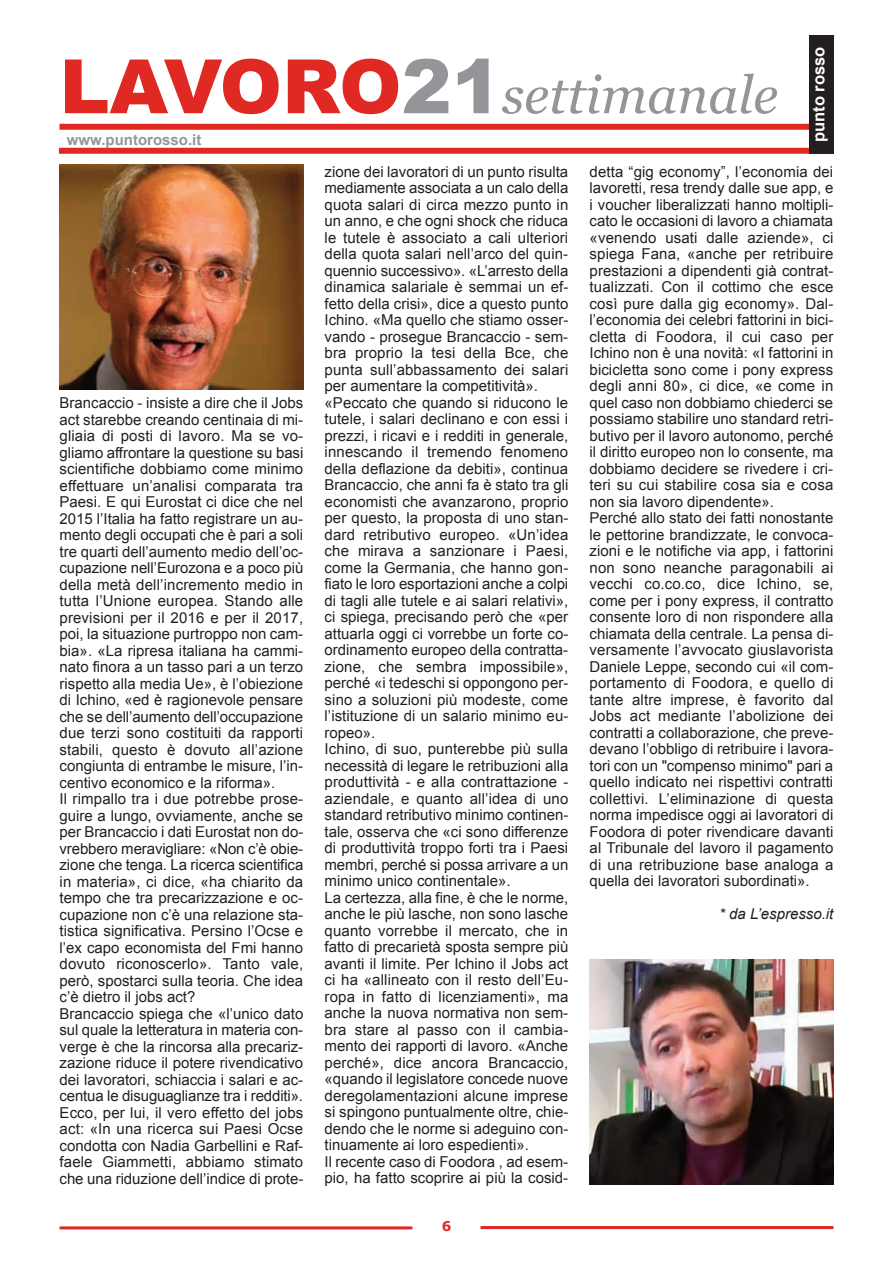
<style>
.page{position:relative;width:893px;height:1263px;background:#fff}
.page>*{position:absolute;margin:0;border:0;box-sizing:border-box;transform-origin:0 0}
.t1{font:italic 52.5px "Georgia";color:#939598}
.t2{font:700 16.5px "Arial";color:#fff}
.t3{font:15px/16.5px "Arial";color:#231f20}
.t4{font:700 15px "Arial";color:#939598}
.t5{font:italic 15px "Arial";color:#231f20}
.t6{font:700 13.5px "Verdana";color:#e12924}
.s1{font-family:"Arial";font-weight:900;font-style:normal;font-size:75px;color:#e12924}
.s2{font-family:"Arial";font-weight:900;font-style:normal;font-size:75px}
.s3{color:#fff}
</style>
<div class="page">
<hr style="left:60px;top:1226px;width:352px;height:3px;background:#e12924">
<hr style="left:480px;top:1226px;width:353px;height:3px;background:#e12924">
<div style="left:60px;top:124px;width:771px;height:6px;background:#e12924"></div>
<div style="left:59px;top:148px;width:774px;height:6px;background:#e12924"></div>
<div style="left:809px;top:35px;width:24px;height:119px;background:#231f20"></div>
<img style="left:60px;top:165px;width:243px;height:225px">
<img style="left:590px;top:960px;width:243px;height:225px">
<h1 class="t1" style="left:60px;top:65px;width:720px"><span class="s1">LAVORO</span><span class="s2">21</span>settimanale</h1>
<p class="t4" style="left:67px;top:131px;width:136px">www.puntorosso.it</p>
<p class="t2" style="left:809px;top:142px;width:97px;rotate:-90deg">punto rosso</p>
<p class="t3" style="left:60px;top:395px;width:245px">brancaccio - insiste a dire che il Jobs act starebbe creando centinaia di mi&shy;gliaia di posti di lavoro. ma se vo&shy;gliamo affrontare la questione su basi scientifiche dobbiamo come minimo effettuare un’analisi comparata tra paesi. e qui eurostat ci dice che nel 2015 l’italia ha fatto registrare un au&shy;mento degli occupati che è pari a soli tre quarti dell’aumento medio dell’oc&shy;cupazione nell’eurozona e a poco più della metà dell’incremento medio in tutta l’unione europea. stando alle previsioni per il 2016 e per il 2017, poi, la situazione purtroppo non cam&shy;bia». «La ripresa italiana ha cammi&shy;nato finora a un tasso pari a un terzo rispetto alla media ue», è l’obiezione di ichino, «ed è ragionevole pensare che se dell’aumento dell’occupazione due terzi sono costituiti da rapporti stabili, questo è dovuto all’azione congiunta di entrambe le misure, l’in&shy;centivo economico e la riforma».<br>il rimpallo tra i due potrebbe prose&shy;guire a lungo, ovviamente, anche se per brancaccio i dati eurostat non do&shy;vrebbero meravigliare: «non c’è obie&shy;zione che tenga. La ricerca scientifica in materia», ci dice, «ha chiarito da tempo che tra precarizzazione e oc&shy;cupazione non c’è una relazione sta&shy;tistica significativa. persino l’ocse e l’ex capo economista del Fmi hanno dovuto riconoscerlo». tanto vale, però, spostarci sulla teoria. che idea c’è dietro il jobs act?<br>brancaccio spiega che «l’unico dato sul quale la letteratura in materia con&shy;verge è che la rincorsa alla precariz&shy;zazione riduce il potere rivendicativo dei lavoratori, schiaccia i salari e ac&shy;centua le disuguaglianze tra i redditi». ecco, per lui, il vero effetto del jobs act: «in una ricerca sui paesi ocse condotta con nadia garbellini e raf&shy;faele giammetti, abbiamo stimato che una riduzione dell’indice di prote-</p>
<p class="t3" style="left:325px;top:163px;width:245px">zione dei lavoratori di un punto risulta mediamente associata a un calo della quota salari di circa mezzo punto in un anno, e che ogni shock che riduca le tutele è associato a cali ulteriori della quota salari nell’arco del quin&shy;quennio successivo». «L’arresto della dinamica salariale è semmai un ef&shy;fetto della crisi», dice a questo punto ichino. «ma quello che stiamo osser&shy;vando - prosegue brancaccio - sem&shy;bra proprio la tesi della bce, che punta sull’abbassamento dei salari per aumentare la competitività». «peccato che quando si riducono le tutele, i salari declinano e con essi i prezzi, i ricavi e i redditi in generale, innescando il tremendo fenomeno della deflazione da debiti», continua brancaccio, che anni fa è stato tra gli economisti che avanzarono, proprio per questo, la proposta di uno stan&shy;dard retributivo europeo. «un’idea che mirava a sanzionare i paesi, come la germania, che hanno gon&shy;fiato le loro esportazioni anche a colpi di tagli alle tutele e ai salari relativi», ci spiega, precisando però che «per attuarla oggi ci vorrebbe un forte co&shy;ordinamento europeo della contratta&shy;zione, che sembra impossibile», perché «i tedeschi si oppongono per&shy;sino a soluzioni più modeste, come l’istituzione di un salario minimo eu&shy;ropeo».<br>ichino, di suo, punterebbe più sulla necessità di legare le retribuzioni alla produttività - e alla contrattazione - aziendale, e quanto all’idea di uno standard retributivo minimo continen&shy;tale, osserva che «ci sono differenze di produttività troppo forti tra i paesi membri, perché si possa arrivare a un minimo unico continentale».<br>La certezza, alla fine, è che le norme, anche le più lasche, non sono lasche quanto vorrebbe il mercato, che in fatto di precarietà sposta sempre più avanti il limite. per ichino il Jobs act ci ha «allineato con il resto dell’eu&shy;ropa in fatto di licenziamenti», ma anche la nuova normativa non sem&shy;bra stare al passo con il cambia&shy;mento dei rapporti di lavoro. «anche perché», dice ancora brancaccio, «quando il legislatore concede nuove deregolamentazioni alcune imprese si spingono puntualmente oltre, chie&shy;dendo che le norme si adeguino con&shy;tinuamente ai loro espedienti».<br>il recente caso di Foodora , ad esem&shy;pio, ha fatto scoprire ai più la cosid-</p>
<p class="t3" style="left:590px;top:163px;width:245px">detta “gig economy”, l’economia dei lavoretti, resa trendy dalle sue app, e i voucher liberalizzati hanno moltipli&shy;cato le occasioni di lavoro a chiamata «venendo usati dalle aziende», ci spiega Fana, «anche per retribuire prestazioni a dipendenti già contrat&shy;tualizzati. con il cottimo che esce così pure dalla gig economy». dal&shy;l’economia dei celebri fattorini in bici&shy;cletta di Foodora, il cui caso per ichino non è una novità: «i fattorini in bicicletta sono come i pony express degli anni 80», ci dice, «e come in quel caso non dobbiamo chiederci se possiamo stabilire uno standard retri&shy;butivo per il lavoro autonomo, perché il diritto europeo non lo consente, ma dobbiamo decidere se rivedere i cri&shy;teri su cui stabilire cosa sia e cosa non sia lavoro dipendente».<br>perché allo stato dei fatti nonostante le pettorine brandizzate, le convoca&shy;zioni e le notifiche via app, i fattorini non sono neanche paragonabili ai vecchi co.co.co, dice ichino, se, come per i pony express, il contratto consente loro di non rispondere alla chiamata della centrale. La pensa di&shy;versamente l’avvocato giuslavorista daniele Leppe, secondo cui «il com&shy;portamento di Foodora, e quello di tante altre imprese, è favorito dal Jobs act mediante l’abolizione dei contratti a collaborazione, che preve&shy;devano l’obbligo di retribuire i lavora&shy;tori con un "compenso minimo" pari a quello indicato nei rispettivi contratti collettivi. L’eliminazione di questa norma impedisce oggi ai lavoratori di Foodora di poter rivendicare davanti al tribunale del lavoro il pagamento di una retribuzione base analoga a quella dei lavoratori subordinati».</p>
<p class="t5" style="left:719px;top:906px;width:116px">* da L’espresso.it</p>
<p class="t6" style="left:442px;top:1217px;width:13px">6<span class="s3">7</span></p>
</div>
